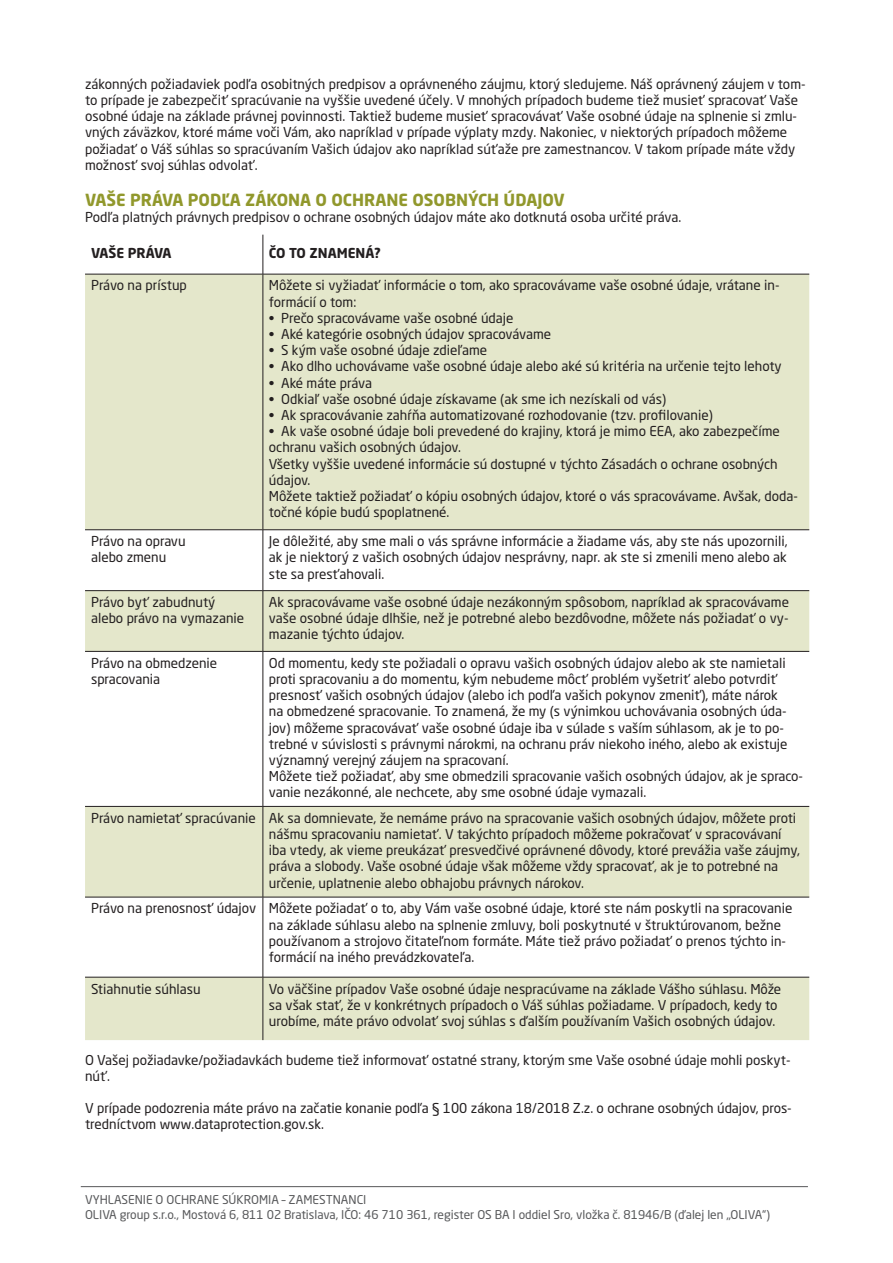
<style>
.page{position:relative;width:893px;height:1263px;background:#fff}
.page>*{position:absolute;margin:0;border:0;box-sizing:border-box;transform-origin:0 0}
.t1{font:700 16.5px "Neo Sans Pro";color:#91982c}
.t2{font:13.5px/16.2px "Neo Sans Pro";color:#231f20}
.t3{font:700 13.5px "Neo Sans Pro";color:#231f20}
.t4{font:13.5px "Neo Sans Pro";letter-spacing:-.02em;color:#231f20}
.t5{font:12px/14.4px "Neo Sans Pro";color:#57585a}
</style>
<div class="page">
<hr style="left:81px;top:1186px;width:727px;height:1px;background:#57585a">
<svg style="left:85px;top:275px;width:724px;height:765px;fill:#e4e7cb"></svg>
<svg style="left:85px;top:591px;width:724px;height:306px"></svg>
<hr style="left:263px;top:235px;width:1px;height:39px;background:#231f20">
<hr style="left:85px;top:274px;width:178px;height:1px;background:#231f20">
<hr style="left:263px;top:274px;width:546px;height:1px;background:#231f20">
<hr style="left:263px;top:274px;width:1px;height:256px;background:#231f20">
<hr style="left:85px;top:529px;width:178px;height:1px;background:#231f20">
<hr style="left:263px;top:529px;width:546px;height:1px;background:#231f20">
<hr style="left:263px;top:530px;width:1px;height:60px;background:#231f20">
<hr style="left:85px;top:590px;width:178px;height:1px;background:#231f20">
<hr style="left:263px;top:590px;width:546px;height:1px;background:#231f20">
<hr style="left:263px;top:591px;width:1px;height:60px;background:#231f20">
<hr style="left:85px;top:651px;width:178px;height:1px;background:#231f20">
<hr style="left:263px;top:651px;width:546px;height:1px;background:#231f20">
<hr style="left:263px;top:651px;width:1px;height:155px;background:#231f20">
<hr style="left:85px;top:806px;width:178px;height:1px;background:#231f20">
<hr style="left:263px;top:806px;width:546px;height:1px;background:#231f20">
<hr style="left:263px;top:807px;width:1px;height:90px;background:#231f20">
<hr style="left:85px;top:897px;width:178px;height:1px;background:#231f20">
<hr style="left:263px;top:897px;width:546px;height:1px;background:#231f20">
<hr style="left:263px;top:897px;width:1px;height:80px;background:#231f20">
<hr style="left:85px;top:977px;width:178px;height:1px;background:#231f20">
<hr style="left:263px;top:977px;width:546px;height:1px;background:#231f20">
<hr style="left:263px;top:977px;width:1px;height:63px;background:#231f20">
<p class="t2" style="left:85px;top:76px;width:722px">zákonných požiadaviek podľa osobitných predpisov a oprávneného záujmu, ktorý sledujeme. Náš oprávnený záujem v tom&shy;to prípade je zabezpečiť spracúvanie na vyššie uvedené účely. V mnohých prípadoch budeme tiež musieť spracovať Vaše osobné údaje na základe právnej povinnosti. Taktiež budeme musieť spracovávať Vaše osobné údaje na splnenie si zmlu&shy;vných záväzkov, ktoré máme voči Vám, ako napríklad v prípade výplaty mzdy. Nakoniec, v niektorých prípadoch môžeme požiadať o Váš súhlas so spracúvaním Vašich údajov ako napríklad súťaže pre zamestnancov. V takom prípade máte vždy možnosť svoj súhlas odvolať.</p>
<p class="t1" style="left:85px;top:189px;width:481px">VAŠE PRÁVA PODĽA ZÁKONA O OCHRANE OSOBNÝCH ÚDAJOV</p>
<p class="t2" style="left:85px;top:209px;width:598px">Podľa platných právnych predpisov o ochrane osobných údajov máte ako dotknutá osoba určité práva.</p>
<p class="t3" style="left:91px;top:244px;width:82px">VAŠE PRÁVA</p>
<p class="t3" style="left:269px;top:244px;width:114px">ČO TO ZNAMENÁ?</p>
<p class="t2" style="left:91px;top:277px;width:97px">Právo na prístup</p>
<p class="t2" style="left:269px;top:277px;width:512px">Môžete si vyžiadať informácie o tom, ako spracovávame vaše osobné údaje, vrátane in&shy;formácií o tom:</p>
<p class="t2" style="left:269px;top:310px;width:246px">• Prečo spracovávame vaše osobné údaje</p>
<p class="t2" style="left:269px;top:326px;width:284px">• Aké kategórie osobných údajov spracovávame</p>
<p class="t2" style="left:269px;top:342px;width:220px">• S kým vaše osobné údaje zdieľame</p>
<p class="t2" style="left:269px;top:358px;width:514px">• Ako dlho uchovávame vaše osobné údaje alebo aké sú kritéria na určenie tejto lehoty</p>
<p class="t4" style="left:269px;top:374px;width:105px">• Aké máte práva</p>
<p class="t2" style="left:269px;top:391px;width:399px">• Odkiaľ vaše osobné údaje získavame (ak sme ich nezískali od vás)</p>
<p class="t2" style="left:269px;top:407px;width:446px">• Ak spracovávanie zahŕňa automatizované rozhodovanie (tzv. profilovanie)</p>
<p class="t2" style="left:269px;top:423px;width:530px">• Ak vaše osobné údaje boli prevedené do krajiny, ktorá je mimo EEA, ako zabezpečíme ochranu vašich osobných údajov.<br>Všetky vyššie uvedené informácie sú dostupné v týchto Zásadách o ochrane osobných údajov.<br>Môžete taktiež požiadať o kópiu osobných údajov, ktoré o vás spracovávame. Avšak, doda&shy;točné kópie budú spoplatnené.</p>
<p class="t2" style="left:91px;top:533px;width:96px">Právo na opravu alebo zmenu</p>
<p class="t2" style="left:269px;top:533px;width:520px;text-align:justify">Je dôležité, aby sme mali o vás správne informácie a žiadame vás, aby ste nás upozornili, ak je niektorý z vašich osobných údajov nesprávny, napr. ak ste si zmenili meno alebo ak ste sa presťahovali.</p>
<p class="t2" style="left:91px;top:594px;width:155px">Právo byť zabudnutý alebo právo na vymazanie</p>
<p class="t2" style="left:269px;top:594px;width:522px;text-align:justify">Ak spracovávame vaše osobné údaje nezákonným spôsobom, napríklad ak spracovávame vaše osobné údaje dlhšie, než je potrebné alebo bezdôvodne, môžete nás požiadať o vy&shy;mazanie týchto údajov.</p>
<p class="t2" style="left:91px;top:654px;width:128px">Právo na obmedzenie spracovania</p>
<p class="t2" style="left:269px;top:654px;width:536px">Od momentu, kedy ste požiadali o opravu vašich osobných údajov alebo ak ste namietali proti spracovaniu a do momentu, kým nebudeme môcť problém vyšetriť alebo potvrdiť presnosť vašich osobných údajov (alebo ich podľa vašich pokynov zmeniť), máte nárok<br>na obmedzené spracovanie. To znamená, že my (s výnimkou uchovávania osobných úda&shy;jov) môžeme spracovávať vaše osobné údaje iba v súlade s vaším súhlasom, ak je to po&shy;trebné v súvislosti s právnymi nárokmi, na ochranu práv niekoho iného, alebo ak existuje významný verejný záujem na spracovaní.<br>Môžete tiež požiadať, aby sme obmedzili spracovanie vašich osobných údajov, ak je spraco&shy;vanie nezákonné, ale nechcete, aby sme osobné údaje vymazali.</p>
<p class="t2" style="left:269px;top:809px;width:533px;text-indent:-178px">Právo namietať spracúvanie Ak sa domnievate, že nemáme právo na spracovanie vašich osobných údajov, môžete proti nášmu spracovaniu namietať. V takýchto prípadoch môžeme pokračovať v spracovávaní iba vtedy, ak vieme preukázať presvedčivé oprávnené dôvody, ktoré prevážia vaše záujmy, práva a slobody. Vaše osobné údaje však môžeme vždy spracovať, ak je to potrebné na určenie, uplatnenie alebo obhajobu právnych nárokov.</p>
<p class="t2" style="left:269px;top:900px;width:525px;text-indent:-178px">Právo na prenosnosť údajov Môžete požiadať o to, aby Vám vaše osobné údaje, ktoré ste nám poskytli na spracovanie na základe súhlasu alebo na splnenie zmluvy, boli poskytnuté v štruktúrovanom, bežne používanom a strojovo čitateľnom formáte. Máte tiež právo požiadať o prenos týchto in&shy;formácií na iného prevádzkovateľa.</p>
<p class="t2" style="left:91px;top:980px;width:111px">Stiahnutie súhlasu</p>
<p class="t2" style="left:269px;top:980px;width:514px">Vo väčšine prípadov Vaše osobné údaje nespracúvame na základe Vášho súhlasu. Môže sa však stať, že v konkrétnych prípadoch o Váš súhlas požiadame. V prípadoch, kedy to urobíme, máte právo odvolať svoj súhlas s ďalším používaním Vašich osobných údajov.</p>
<p class="t2" style="left:85px;top:1051px;width:707px">O Vašej požiadavke/požiadavkách budeme tiež informovať ostatné strany, ktorým sme Vaše osobné údaje mohli poskyt&shy;núť.</p>
<p class="t2" style="left:85px;top:1100px;width:708px">V prípade podozrenia máte právo na začatie konanie podľa § 100 zákona 18/2018 Z.z. o ochrane osobných údajov, pros&shy;tredníctvom www.dataprotection.gov.sk.</p>
<p class="t5" style="left:85px;top:1192px;width:686px">VYHLASENIE O OCHRANE SÚKROMIA – ZAMESTNANCI<br>OLIVA group s.r.o., Mostová 6, 811 02 Bratislava, IČO: 46 710 361, register OS BA I oddiel Sro, vložka č. 81946/B (ďalej len „OLIVA“)</p>
</div>
